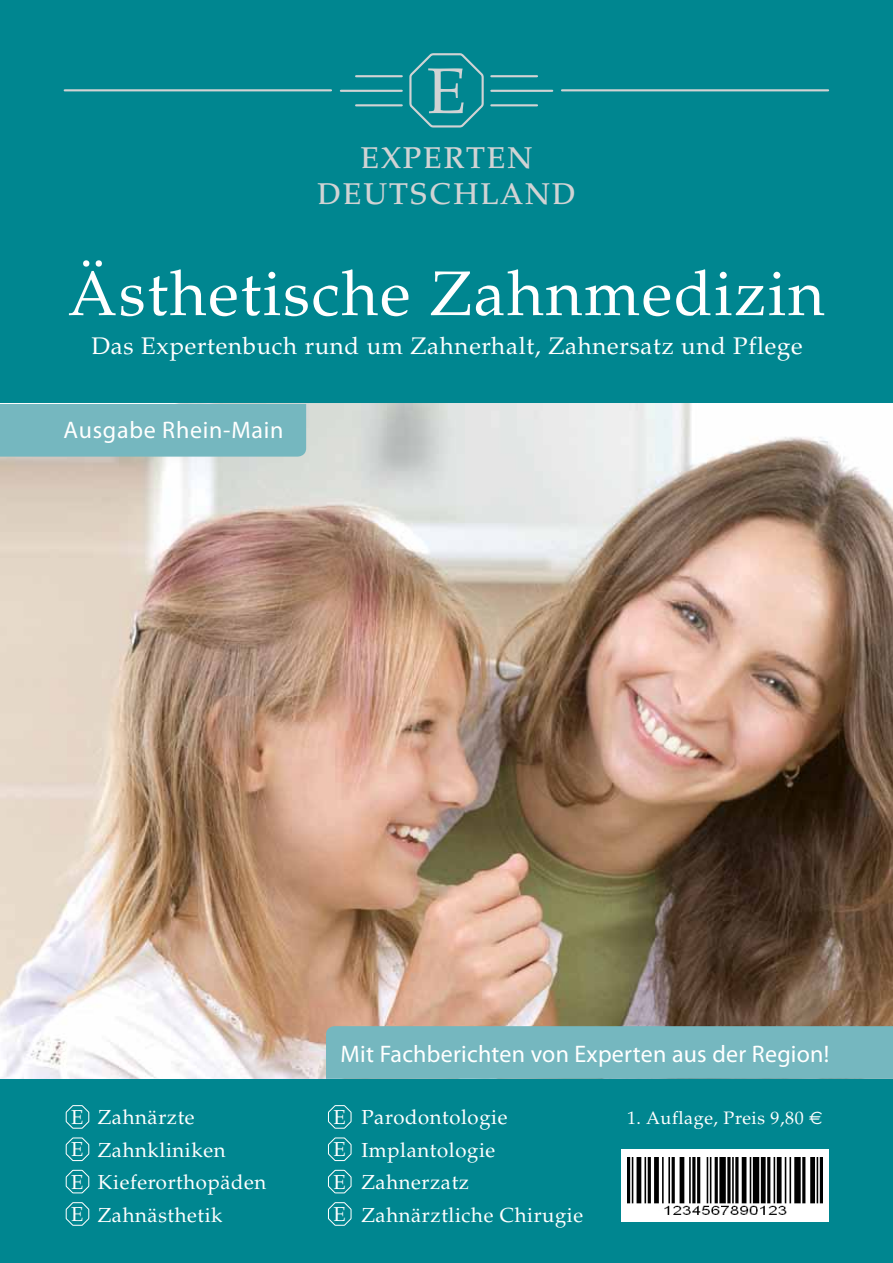
<style>
.page{position:relative;width:893px;height:1263px;background:#008690}
.page>*{position:absolute;margin:0;border:0;box-sizing:border-box;transform-origin:0 0}
.t1{font:64.5px "Palatino";color:#d1d3d4}
.t2{font:63px "Palatino";letter-spacing:.03em;color:#fff}
.t3{font:500 30px/36px "Palatino";letter-spacing:.06em;color:#d1d3d4;text-align:center}
.t4{font:24px "Palatino";letter-spacing:.03em;color:#fff}
.t5{font:24px "Myriad Pro";letter-spacing:.01em;color:#fff}
.t6{font:24px "Myriad Pro";letter-spacing:.03em;color:#fff}
.t7{font:20.25px/32.5px "Palatino";letter-spacing:.03em;color:#fff}
.t8{font:18px "Palatino";letter-spacing:.03em;color:#fff}
.s1{font-family:"Euro Sans"}
</style>
<div class="page">
<img style="left:0;top:404px;width:893px;height:675px">
<svg style="left:409px;top:53px;width:75px;height:75px"></svg>
<hr style="left:356px;top:75px;width:46px;height:2px;background:#d1d3d4">
<hr style="left:491px;top:75px;width:46px;height:2px;background:#d1d3d4">
<hr style="left:341px;top:90px;width:61px;height:2px;background:#d1d3d4">
<hr style="left:491px;top:90px;width:61px;height:2px;background:#d1d3d4">
<hr style="left:356px;top:104px;width:46px;height:2px;background:#d1d3d4">
<hr style="left:491px;top:104px;width:46px;height:2px;background:#d1d3d4">
<hr style="left:65px;top:89px;width:266px;height:2px;background:#d1d3d4">
<hr style="left:562px;top:89px;width:266px;height:2px;background:#d1d3d4">
<div style="left:0;top:404px;width:306px;height:53px;background:#75b7bf"></div>
<div style="left:326px;top:1026px;width:567px;height:53px;background:#75b7bf"></div>
<svg style="left:65px;top:1105px;width:25px;height:24px"></svg>
<svg style="left:328px;top:1105px;width:24px;height:24px"></svg>
<svg style="left:65px;top:1137px;width:25px;height:25px"></svg>
<svg style="left:328px;top:1137px;width:24px;height:25px"></svg>
<svg style="left:65px;top:1169px;width:25px;height:25px"></svg>
<svg style="left:328px;top:1169px;width:24px;height:25px"></svg>
<svg style="left:65px;top:1202px;width:25px;height:24px"></svg>
<svg style="left:328px;top:1202px;width:24px;height:24px"></svg>
<div style="left:621px;top:1149px;width:207px;height:72px;background:#fff"></div>
<img style="left:627px;top:1158px;width:196px;height:57px">
<h1 class="t1" style="left:427px;top:53px;width:41px">E</h1>
<h3 class="t3" style="left:317px;top:140px;width:258px">EXPERTEN<br>DEUTSCHLAND</h3>
<h2 class="t2" style="left:68px;top:257px;width:758px">Ästhetische Zahnmedizin</h2>
<p class="t4" style="left:92px;top:332px;width:713px">Das Expertenbuch rund um Zahnerhalt, Zahnersatz und Pflege</p>
<p class="t6" style="left:64px;top:415px;width:221px">Ausgabe Rhein-Main</p>
<p class="t5" style="left:340px;top:1039px;width:490px">Mit Fachberichten von Experten aus der Region!</p>
<p class="t7" style="left:98px;top:1101px;width:170px">Zahnärzte<br>Zahnkliniken<br>Kieferorthopäden<br>Zahnästhetik</p>
<p class="t7" style="left:361px;top:1101px;width:223px">Parodontologie<br>Implantologie<br>Zahnerzatz<br>Zahnärztliche Chirugie</p>
<p class="t7" style="left:71px;top:1101px;width:14px">E</p>
<p class="t7" style="left:334px;top:1101px;width:14px">E</p>
<p class="t7" style="left:71px;top:1133px;width:14px">E</p>
<p class="t7" style="left:334px;top:1133px;width:14px">E</p>
<p class="t7" style="left:71px;top:1166px;width:14px">E</p>
<p class="t7" style="left:334px;top:1166px;width:14px">E</p>
<p class="t7" style="left:71px;top:1198px;width:14px">E</p>
<p class="t7" style="left:334px;top:1198px;width:14px">E</p>
<p class="t8" style="left:627px;top:1107px;width:197px">1. Auflage, Preis 9,80 <span class="s1">€</span></p>
</div>
